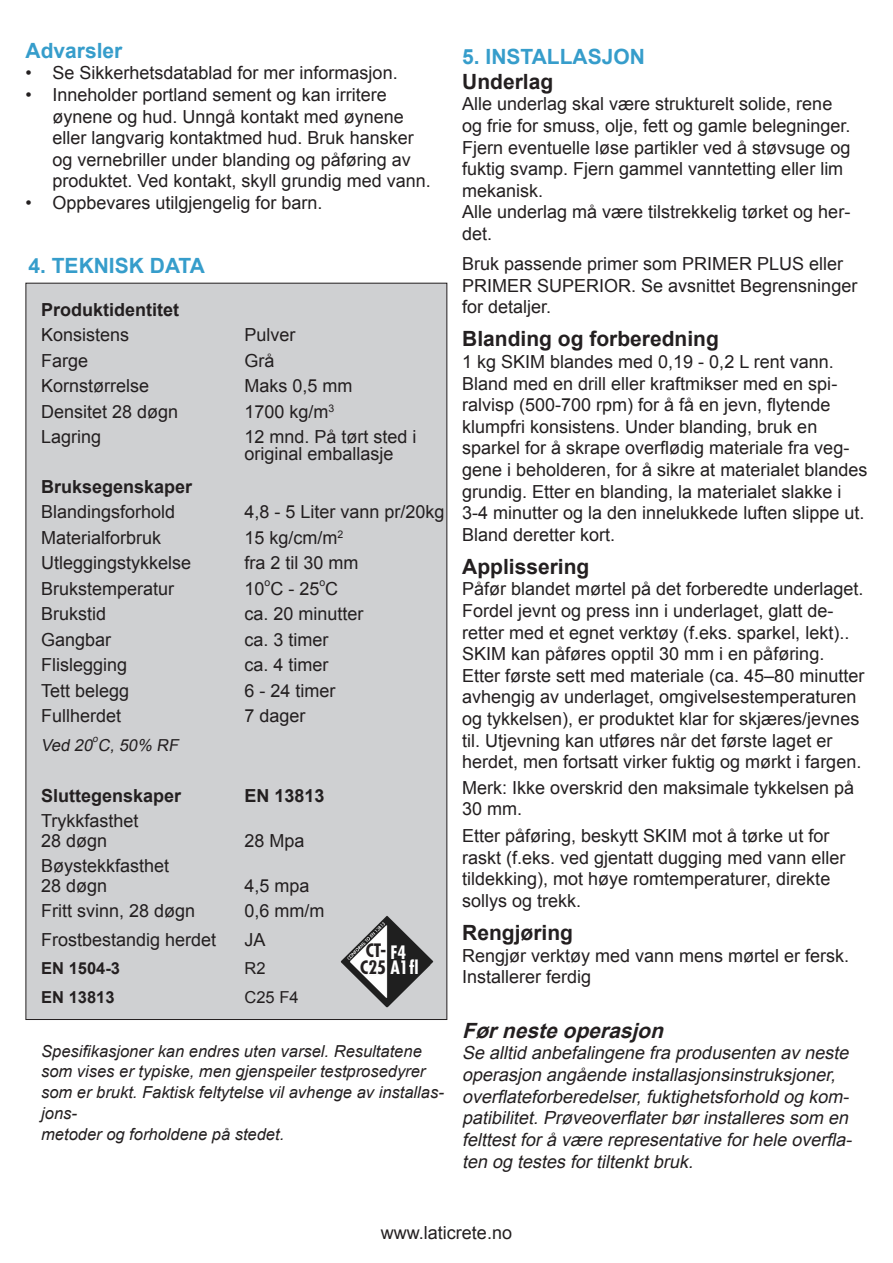
<style>
.page{position:relative;width:893px;height:1263px;background:#fff}
.page>*{position:absolute;margin:0;border:0;box-sizing:border-box;transform-origin:0 0}
.t1{font:700 21px "Arial";color:#231f20}
.t2{font:700 21px "Arial";color:#369dcb}
.t3{font:italic 700 21px "Arial";color:#231f20}
.t4{font:18px/21.6px "Arial";color:#231f20}
.t5{font:italic 18px/21.6px "Arial";color:#231f20}
.t6{font:700 18px "Arial";color:#231f20}
.t7{font:700 condensed 18px/16.6px "Futura Std";color:#231f20;text-align:center}
.t8{font:italic 16.5px/20.7px "Arial";color:#231f20}
.t9{font:700 16.5px "Arial";color:#231f20}
.t10{font:italic 16.5px "Arial";color:#231f20}
.t11{font:16.5px "Arial";color:#231f20}
.t12{font:10.5px "Arial";color:#231f20}
.t13{font:italic 9.6px "Arial";color:#231f20}
.s1{color:#fff}
</style>
<div class="page">
<div style="left:26px;top:283px;width:421px;height:736px;background:#cfd0d2"></div>
<img style="left:340px;top:916px;width:94px;height:92px">
<p class="t2" style="left:26px;top:37px;width:98px">Advarsler</p>
<p class="t4" style="left:26px;top:62px;width:374px">• Se Sikkerhetsdatablad for mer informasjon.</p>
<p class="t4" style="left:53px;top:84px;width:380px;text-indent:-27px">• Inneholder portland sement og kan irritere øynene og hud. Unngå kontakt med øynene eller langvarig kontaktmed hud. Bruk hansker og vernebriller under blanding og påføring av produktet. Ved kontakt, skyll grundig med vann.</p>
<p class="t4" style="left:26px;top:192px;width:299px">• Oppbevares utilgjengelig for barn.</p>
<p class="t2" style="left:28px;top:251px;width:178px">4. TEKNISK DATA</p>
<p class="t6" style="left:41px;top:298px;width:140px">Produktidentitet</p>
<p class="t4" style="left:41px;top:324px;width:90px">Konsistens</p>
<p class="t4" style="left:244px;top:324px;width:53px">Pulver</p>
<p class="t4" style="left:41px;top:350px;width:49px">Farge</p>
<p class="t4" style="left:244px;top:350px;width:32px">Grå</p>
<p class="t4" style="left:41px;top:375px;width:110px">Kornstørrelse</p>
<p class="t4" style="left:244px;top:375px;width:110px">Maks 0,5 mm</p>
<p class="t4" style="left:41px;top:401px;width:139px">Densitet 28 døgn</p>
<p class="t4" style="left:244px;top:401px;width:91px">1700 kg/m<sup>3</sup></p>
<p class="t4" style="left:41px;top:426px;width:62px">Lagring</p>
<p class="t4" style="left:244px;top:429px;width:174px;line-height:16.5px">12 mnd. På tørt sted i original emballasje</p>
<p class="t6" style="left:41px;top:475px;width:153px">Bruksegenskaper</p>
<p class="t4" style="left:41px;top:501px;width:136px">Blandingsforhold</p>
<p class="t4" style="left:244px;top:501px;width:202px">4,8 - 5 Liter vann pr/20kg</p>
<p class="t4" style="left:41px;top:527px;width:122px">Materialforbruk</p>
<p class="t4" style="left:244px;top:527px;width:100px">15 kg/cm/m<sup>2</sup></p>
<p class="t4" style="left:41px;top:552px;width:152px">Utleggingstykkelse</p>
<p class="t4" style="left:244px;top:552px;width:116px">fra 2 til 30 mm</p>
<p class="t4" style="left:41px;top:578px;width:135px">Brukstemperatur</p>
<p class="t4" style="left:244px;top:578px;width:95px">10 C - 25 C</p>
<p class="t12" style="left:264px;top:575px;width:7px">o</p>
<p class="t12" style="left:319px;top:575px;width:7px">o</p>
<p class="t4" style="left:41px;top:603px;width:67px">Brukstid</p>
<p class="t4" style="left:244px;top:603px;width:121px">ca. 20 minutter</p>
<p class="t4" style="left:41px;top:629px;width:72px">Gangbar</p>
<p class="t4" style="left:244px;top:629px;width:86px">ca. 3 timer</p>
<p class="t4" style="left:41px;top:654px;width:88px">Flislegging</p>
<p class="t4" style="left:244px;top:654px;width:86px">ca. 4 timer</p>
<p class="t4" style="left:41px;top:680px;width:90px">Tett belegg</p>
<p class="t4" style="left:244px;top:680px;width:93px">6 - 24 timer</p>
<p class="t4" style="left:41px;top:705px;width:82px">Fullherdet</p>
<p class="t4" style="left:244px;top:705px;width:63px">7 dager</p>
<p class="t10" style="left:41px;top:734px;width:142px">Ved 20 C, 50% RF</p>
<p class="t13" style="left:93px;top:733px;width:9px">o</p>
<p class="t6" style="left:41px;top:784px;width:142px">Sluttegenskaper</p>
<p class="t6" style="left:244px;top:784px;width:82px">EN 13813</p>
<p class="t4" style="left:41px;top:810px;width:99px">Trykkfasthet</p>
<p class="t4" style="left:41px;top:830px;width:68px">28 døgn</p>
<p class="t4" style="left:244px;top:830px;width:62px">28 Mpa</p>
<p class="t4" style="left:41px;top:855px;width:130px">Bøystekkfasthet</p>
<p class="t4" style="left:41px;top:875px;width:68px">28 døgn</p>
<p class="t4" style="left:244px;top:875px;width:67px">4,5 mpa</p>
<p class="t4" style="left:41px;top:900px;width:156px">Fritt svinn, 28 døgn</p>
<p class="t4" style="left:244px;top:900px;width:82px">0,6 mm/m</p>
<p class="t4" style="left:41px;top:929px;width:177px">Frostbestandig herdet</p>
<p class="t4" style="left:244px;top:929px;width:23px">JA</p>
<p class="t9" style="left:41px;top:958px;width:80px">EN 1504-3</p>
<p class="t11" style="left:244px;top:958px;width:23px">R2</p>
<p class="t9" style="left:41px;top:986px;width:75px">EN 13813</p>
<p class="t11" style="left:244px;top:986px;width:56px">C25 F4</p>
<p class="t7" style="left:360px;top:942px;width:60px">CT- <span class="s1">F4<br></span>C25 <span class="s1">A1 fl</span></p>
<p class="t8" style="left:41px;top:1041px;width:404px">Spesifikasjoner kan endres uten varsel. Resultatene som vises er typiske, men gjenspeiler testprosedyrer som er brukt. Faktisk feltytelse vil avhenge av installas&shy;jons-<br>metoder og forholdene på stedet.</p>
<p class="t2" style="left:462px;top:42px;width:184px">5. INSTALLASJON</p>
<p class="t1" style="left:462px;top:68px;width:93px">Underlag</p>
<p class="t4" style="left:462px;top:94px;width:390px">Alle underlag skal være strukturelt solide, rene og frie for smuss, olje, fett og gamle belegninger.<br>Fjern eventuelle løse partikler ved å støvsuge og fuktig svamp. Fjern gammel vanntetting eller lim mekanisk.</p>
<p class="t4" style="left:462px;top:202px;width:390px">Alle underlag må være tilstrekkelig tørket og her&shy;det.</p>
<p class="t4" style="left:462px;top:253px;width:397px">Bruk passende primer som PRIMER PLUS eller<br>PRIMER SUPERIOR. Se avsnittet Begrensninger for detaljer.</p>
<p class="t1" style="left:462px;top:325px;width:258px">Blanding og forberedning</p>
<p class="t4" style="left:462px;top:351px;width:407px">1 kg SKIM blandes med 0,19 - 0,2 L rent vann.<br>Bland med en drill eller kraftmikser med en spi&shy;ralvisp (500-700 rpm) for å få en jevn, flytende klumpfri konsistens. Under blanding, bruk en sparkel for å skrape overflødig materiale fra veg&shy;gene i beholderen, for å sikre at materialet blandes grundig. Etter en blanding, la materialet slakke i 3-4 minutter og la den innelukkede luften slippe ut.<br>Bland deretter kort.</p>
<p class="t1" style="left:462px;top:552px;width:129px">Applissering</p>
<p class="t4" style="left:462px;top:578px;width:403px">Påfør blandet mørtel på det forberedte underlaget.<br>Fordel jevnt og press inn i underlaget, glatt de&shy;retter med et egnet verktøy (f.eks. sparkel, lekt)..<br>SKIM kan påføres opptil 30 mm i en påføring.</p>
<p class="t4" style="left:462px;top:665px;width:404px">Etter første sett med materiale (ca. 45–80 minutter avhengig av underlaget, omgivelsestemperaturen og tykkelsen), er produktet klar for skjæres/jevnes til. Utjevning kan utføres når det første laget er herdet, men fortsatt virker fuktig og mørkt i fargen.</p>
<p class="t4" style="left:462px;top:777px;width:394px">Merk: Ikke overskrid den maksimale tykkelsen på<br>30 mm.</p>
<p class="t4" style="left:462px;top:825px;width:385px">Etter påføring, beskytt SKIM mot å tørke ut for raskt (f.eks. ved gjentatt dugging med vann eller tildekking), mot høye romtemperaturer, direkte sollys og trekk.</p>
<p class="t1" style="left:462px;top:919px;width:112px">Rengjøring</p>
<p class="t4" style="left:462px;top:945px;width:389px">Rengjør verktøy med vann mens mørtel er fersk.</p>
<p class="t4" style="left:462px;top:966px;width:131px">Installerer ferdig</p>
<p class="t3" style="left:462px;top:1017px;width:209px">Førnesteoperasjon</p>
<p class="t5" style="left:462px;top:1042px;width:395px">Se alltid anbefalingene fra produsenten av neste operasjon angående installasjonsinstruksjoner, overflateforberedelser,fuktighetsforhold og kom&shy;patibilitet.Prøveoverflaterbørinstalleres som en felttestforå være representative forhele overfla&shy;ten og testes fortiltenktbruk.</p>
<p class="t4" style="left:381px;top:1222px;width:133px">www.laticrete.no</p>
</div>
